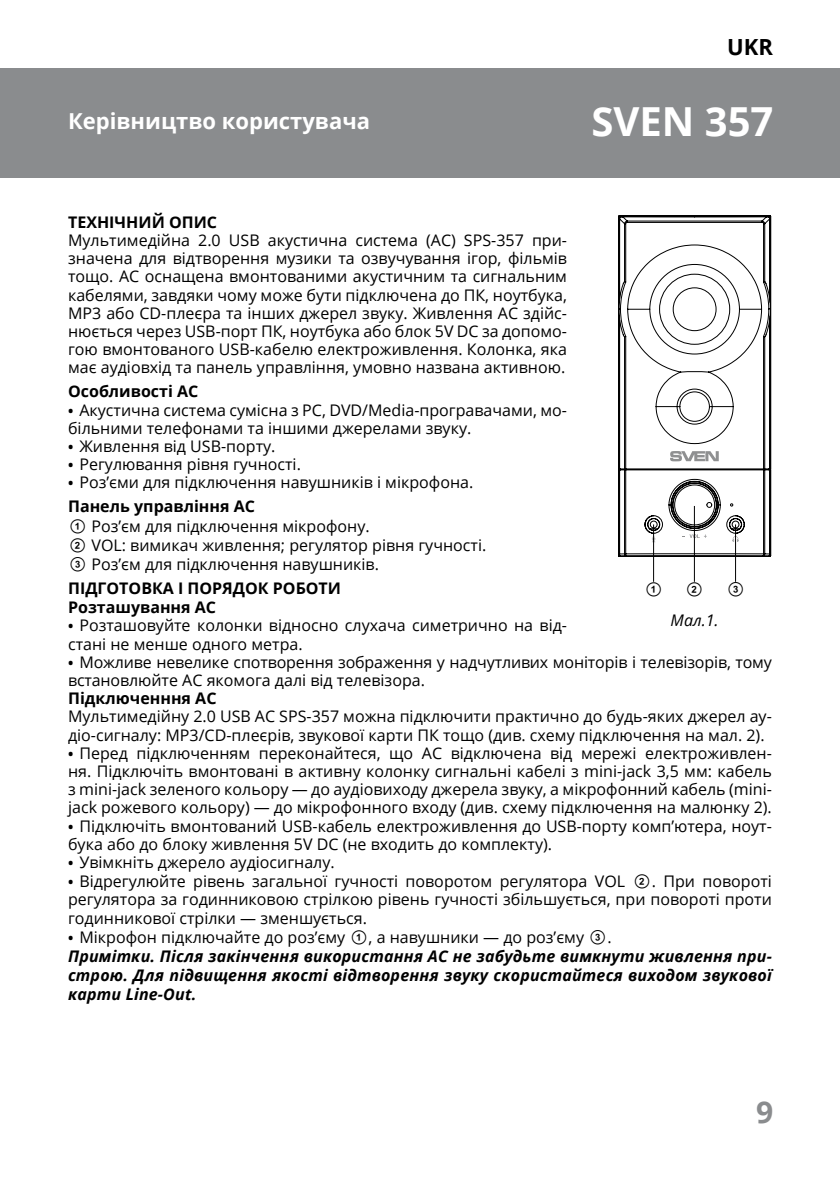
<style>
.page{position:relative;width:840px;height:1191px;background:#fff}
.page>*{position:absolute;margin:0;border:0;box-sizing:border-box;transform-origin:0 0}
.t1{font:700 40px "Open Sans";color:#fff}
.t2{font:700 30px "Open Sans";color:#8a8c8e}
.t3{font:700 22.2px "Open Sans";color:#000}
.t4{font:700 22px "Open Sans";color:#fff}
.t5{font:16px/18.2px "Open Sans";color:#000}
.t6{font:italic 700 16px/19px "Open Sans";letter-spacing:.01em;color:#000}
.t7{font:700 16px/19px "Open Sans";color:#000}
.t8{font:italic 16px "Open Sans";color:#000}
.t9{font:16px "SVEN";color:#000}
.s1{font-weight:700;font-size:14px}
.s2{font-weight:700}
.s3{font-family:"SVEN"}
.s4{font-style:normal;font-size:14px}
.s5{font-weight:400;font-style:normal}
.s6{font-family:"SVEN";font-weight:400;font-style:normal}
</style>
<div class="page">
<div style="left:0;top:68px;width:839px;height:109px;background:#8a8c8e"></div>
<svg style="left:618px;top:215px;width:152px;height:342px"></svg>
<svg style="left:682px;top:534px;width:24px;height:4px"></svg>
<hr style="left:652px;top:524px;width:1px;height:58px;background:#000">
<hr style="left:734px;top:524px;width:1px;height:58px;background:#000">
<hr style="left:693px;top:506px;width:1px;height:76px;background:#000">
<h3 class="t3" style="left:727px;top:32px;width:47px">UKR</h3>
<h3 class="t4" style="left:68px;top:105px;width:303px">Керівництво користувача</h3>
<h1 class="t1" style="left:591px;top:94px;width:183px">SVEN 357</h1>
<p class="t7" style="left:68px;top:212px;width:150px">ТЕХНІЧНИЙ ОПИС</p>
<p class="t5" style="left:68px;top:231px;width:500px;text-align:justify">Мультимедійна 2.0 USB акустична система (АС) SPS-357 при&shy;значена для відтворення музики та озвучування ігор, фільмів тощо. АС оснащена вмонтованими акустичним та сигнальним кабелями, завдяки чому може бути підключена до ПК, ноутбука, МР3 або CD-плеєра та інших джерел звуку. Живлення АС здійс&shy;нюється через USB-порт ПК, ноутбука або блок 5V DC за допомо&shy;гою вмонтованого USB-кабелю електроживлення. Колонка, яка має аудіовхід та панель управління, умовно названа активною.</p>
<p class="t7" style="left:68px;top:382px;width:132px">Особливості АС</p>
<p class="t5" style="left:68px;top:400px;width:500px"><span class="s1">•</span> Акустична система сумісна з PC, DVD/Media-програвачами, мо&shy;більними телефонами та іншими джерелами звуку.</p>
<p class="t5" style="left:68px;top:437px;width:209px"><span class="s1">•</span> Живлення від USB-порту.</p>
<p class="t5" style="left:68px;top:455px;width:234px"><span class="s1">•</span> Регулювання рівня гучності.</p>
<p class="t5" style="left:68px;top:470px;width:406px;line-height:24px"><span class="s1">•</span> Роз’єми для підключення навушників і мікрофона.<br><span class="s2">Панель управління АС</span></p>
<p class="t5" style="left:68px;top:516px;width:419px;line-height:19.2px"><span class="s3">A</span> Роз’єм для підключення мікрофону.<br><span class="s3">B</span> VOL: вимикач живлення; регулятор рівня гучності.<br><span class="s3">C</span> Роз’єм для підключення навушників.</p>
<p class="t7" style="left:68px;top:578px;width:274px">ПІДГОТОВКА І ПОРЯДОК РОБОТИ<br>Розташування АС</p>
<p class="t5" style="left:68px;top:616px;width:500px"><span class="s1">•</span> Розташовуйте колонки відносно слухача симетрично на від&shy;стані не менше одного метра.</p>
<p class="t5" style="left:68px;top:652px;width:705px"><span class="s1">•</span> Можливе невелике спотворення зображення у надчутливих моніторів і телевізорів, тому встановлюйте АС якомога далі від телевізора.</p>
<p class="t7" style="left:68px;top:688px;width:150px">Підключенння АС</p>
<p class="t5" style="left:68px;top:707px;width:704px">Мультимедійну 2.0 USB АС SPS-357 можна підключити практично до будь-яких джерел ау&shy;діо-сигналу: MP3/CD-плеєрів, звукової карти ПК тощо (див. схему підключення на мал. 2).</p>
<p class="t5" style="left:68px;top:743px;width:705px;text-align:justify"><span class="s1">•</span> Перед підключенням переконайтеся, що АС відключена від мережі електроживлен&shy;ня. Підключіть вмонтовані в активну колонку сигнальні кабелі з mini-jack 3,5 мм: кабель з mini-jack зеленого кольору — до аудіовиходу джерела звуку, а мікрофонний кабель (mini&shy;jack рожевого кольору) — до мікрофонного входу (див. схему підключення на малюнку 2).</p>
<p class="t5" style="left:68px;top:816px;width:705px"><span class="s1">•</span> Підключіть вмонтований USB-кабель електроживлення до USB-порту комп’ютера, ноут&shy;бука або до блоку живлення 5V DC (не входить до комплекту).</p>
<p class="t5" style="left:68px;top:852px;width:268px"><span class="s1">•</span> Увімкніть джерело аудіосигналу.</p>
<p class="t5" style="left:68px;top:872px;width:705px;text-align:justify"><span class="s1">•</span> Відрегулюйте рівень загальної гучності поворотом регулятора VOL <span class="s3">B</span>. При повороті регулятора за годинниковою стрілкою рівень гучності збільшується, при повороті проти годинникової стрілки — зменшується.</p>
<p class="t6" style="left:68px;top:927px;width:704px"><span class="s4">•</span> <span class="s5">Мікрофон підключайте до роз’єму</span> <span class="s6">A</span><span class="s5">, а навушники — до роз’єму</span> <span class="s6">C</span><span class="s5">.<br></span>Примітки. Після закінчення використання АС не забудьте вимкнути живлення при&shy;строю. Для підвищення якості відтворення звуку скористайтеся виходом звукової карти Line-Out.</p>
<p class="t9" style="left:643px;top:579px;width:21px">A</p>
<p class="t9" style="left:684px;top:579px;width:21px">B</p>
<p class="t9" style="left:725px;top:579px;width:21px">C</p>
<p class="t8" style="left:670px;top:609px;width:49px">Мал.1.</p>
<h2 class="t2" style="left:755px;top:1090px;width:19px">9</h2>
</div>
